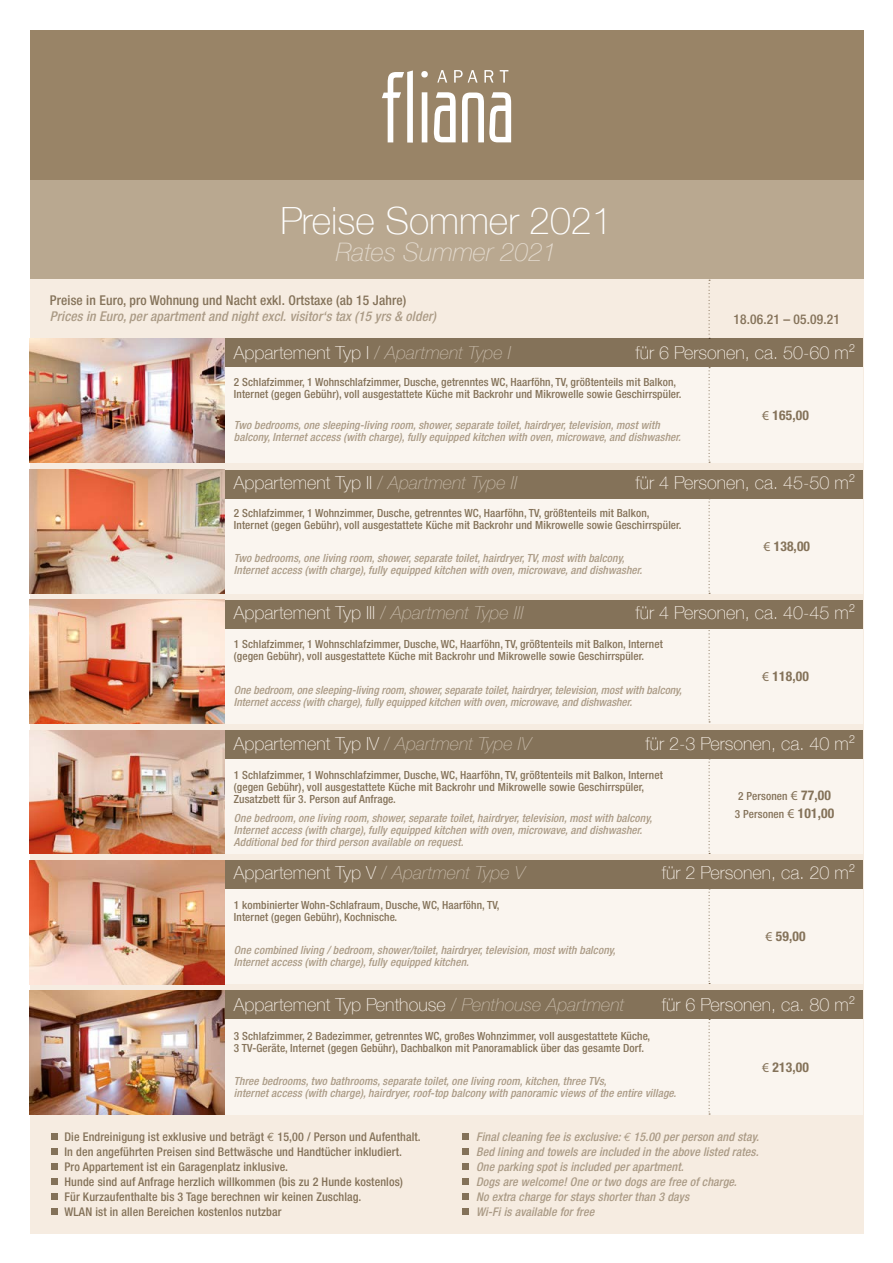
<style>
.page{position:relative;width:893px;height:1263px;background:#fff}
.page>*{position:absolute;margin:0;border:0;box-sizing:border-box;transform-origin:0 0}
.t1{font:100 37.5px "Helvetica Neue";color:#fff}
.t2{font:italic 100 25.5px "Helvetica Neue";color:#e2d9cd}
.t3{font:100 18px "Helvetica Neue";color:#f8f1e9}
.t4{font:500 condensed 13.5px "Helvetica Neue LT";letter-spacing:.01em;color:#847259}
.t5{font:italic 500 condensed 13.5px "Helvetica Neue LT";letter-spacing:.01em;color:#ab9b86}
.t6{font:700 condensed 13.5px "Helvetica Neue LT";letter-spacing:.01em;color:#847259}
.t7{font:500 condensed 12px/15px "Helvetica Neue LT";letter-spacing:.01em;color:#847259}
.t8{font:italic 500 condensed 12px/15px "Helvetica Neue LT";letter-spacing:.01em;color:#ab9b86}
.t9{font:italic 500 condensed 11.25px/12px "Helvetica Neue LT";letter-spacing:.01em;color:#ab9b86}
.t10{font:500 condensed 11.25px/12px "Helvetica Neue LT";letter-spacing:.01em;color:#847259}
.s1{color:#c4b7a6}
.s2{font-style:italic;color:#c4b7a6}
.s3{font-family:"Myriad Pro";font-weight:400;font-stretch:normal}
.s4{font-family:"Myriad Pro";font-weight:400;font-stretch:normal;font-size:13.5px}
.s5{font-weight:700;font-size:13.5px}
.s6{font-family:"Euro Mono";font-weight:400;font-stretch:normal}
</style>
<div class="page">
<div style="left:30px;top:47px;width:833px;height:1186px;background:#f6ece1"></div>
<div style="left:95px;top:860px;width:768px;height:124px;background:#faf5ef"></div>
<div style="left:95px;top:991px;width:768px;height:123px;background:#faf5ef"></div>
<div style="left:95px;top:470px;width:768px;height:124px;background:#faf5ef"></div>
<div style="left:95px;top:339px;width:768px;height:124px;background:#faf5ef"></div>
<div style="left:95px;top:600px;width:768px;height:124px;background:#faf5ef"></div>
<div style="left:95px;top:730px;width:768px;height:124px;background:#faf5ef"></div>
<div style="left:95px;top:339px;width:768px;height:28px;background:#847259"></div>
<img style="left:30px;top:339px;width:194px;height:124px">
<svg style="left:709px;top:280px;width:1px;height:59px"></svg>
<svg style="left:709px;top:367px;width:1px;height:96px"></svg>
<svg style="left:709px;top:498px;width:1px;height:96px"></svg>
<svg style="left:709px;top:628px;width:1px;height:94px"></svg>
<svg style="left:709px;top:758px;width:1px;height:96px"></svg>
<svg style="left:709px;top:888px;width:1px;height:96px"></svg>
<svg style="left:709px;top:1019px;width:1px;height:95px"></svg>
<div style="left:95px;top:470px;width:768px;height:28px;background:#847259"></div>
<img style="left:30px;top:470px;width:194px;height:124px">
<div style="left:95px;top:600px;width:768px;height:28px;background:#847259"></div>
<img style="left:30px;top:600px;width:194px;height:124px">
<div style="left:95px;top:730px;width:768px;height:28px;background:#847259"></div>
<img style="left:30px;top:730px;width:194px;height:124px">
<div style="left:95px;top:860px;width:768px;height:28px;background:#847259"></div>
<div style="left:95px;top:990px;width:768px;height:29px;background:#847259"></div>
<img style="left:30px;top:860px;width:194px;height:124px">
<img style="left:30px;top:990px;width:194px;height:124px">
<div style="left:30px;top:30px;width:833px;height:150px;background:#998467"></div>
<div style="left:30px;top:180px;width:833px;height:99px;background:#b9a890"></div>
<div style="left:51px;top:1133px;width:6px;height:7px;background:#847259"></div>
<div style="left:51px;top:1148px;width:6px;height:7px;background:#847259"></div>
<div style="left:51px;top:1163px;width:6px;height:7px;background:#847259"></div>
<div style="left:51px;top:1178px;width:6px;height:7px;background:#847259"></div>
<div style="left:51px;top:1193px;width:6px;height:7px;background:#847259"></div>
<div style="left:51px;top:1208px;width:6px;height:7px;background:#847259"></div>
<div style="left:463px;top:1133px;width:6px;height:7px;background:#847259"></div>
<div style="left:463px;top:1148px;width:6px;height:7px;background:#847259"></div>
<div style="left:463px;top:1163px;width:6px;height:7px;background:#847259"></div>
<div style="left:463px;top:1178px;width:6px;height:7px;background:#847259"></div>
<div style="left:463px;top:1193px;width:6px;height:7px;background:#847259"></div>
<div style="left:463px;top:1208px;width:6px;height:7px;background:#847259"></div>
<svg style="left:437px;top:70px;width:71px;height:13px"></svg>
<svg style="left:421px;top:71px;width:7px;height:71px"></svg>
<svg style="left:434px;top:92px;width:22px;height:50px"></svg>
<svg style="left:462px;top:92px;width:49px;height:50px"></svg>
<svg style="left:382px;top:70px;width:31px;height:73px"></svg>
<h1 class="t1" style="left:280px;top:192px;width:334px">Preise Sommer 2021</h1>
<h2 class="t2" style="left:336px;top:232px;width:223px">Rates Summer 2021</h2>
<p class="t4" style="left:50px;top:292px;width:358px">Preise in Euro, pro Wohnung und Nacht exkl. Ortstaxe (ab 15 Jahre)</p>
<p class="t5" style="left:50px;top:308px;width:388px">Prices in Euro, per apartment and night excl. visitor‘s tax (15 yrs &amp; older)</p>
<h3 class="t3" style="left:234px;top:339px;width:279px">Appartement Typ I <span class="s1">/</span> <span class="s2">Apartment Type I</span></h3>
<h3 class="t3" style="left:635px;top:339px;width:221px">für 6 Personen, ca. 50-60 m²</h3>
<p class="t10" style="left:234px;top:376px;width:449px">2 Schlafzimmer, 1 Wohnschlafzimmer, Dusche, getrenntes WC, Haarföhn, TV, größtenteils mit Balkon,<br>Internet (gegen Gebühr), voll ausgestattete Küche mit Backrohr und Mikrowelle sowie Geschirrspüler.</p>
<p class="t9" style="left:234px;top:419px;width:448px">Two bedrooms, one sleeping-living room, shower, separate toilet, hairdryer, television, most with balcony, Internet access (with charge), fully equipped kitchen with oven, microwave, and dishwasher.</p>
<p class="t4" style="left:733px;top:311px;width:108px">18.06.21 – 05.09.21</p>
<p class="t6" style="left:762px;top:407px;width:48px"><span class="s3">€</span> 165,00</p>
<h3 class="t3" style="left:234px;top:469px;width:285px">Appartement Typ II <span class="s1">/</span> <span class="s2">Apartment Type II</span></h3>
<h3 class="t3" style="left:635px;top:469px;width:221px">für 4 Personen, ca. 45-50 m²</h3>
<p class="t10" style="left:234px;top:507px;width:449px">2 Schlafzimmer, 1 Wohnzimmer, Dusche, getrenntes WC, Haarföhn, TV, größtenteils mit Balkon,<br>Internet (gegen Gebühr), voll ausgestattete Küche mit Backrohr und Mikrowelle sowie Geschirrspüler.</p>
<p class="t6" style="left:763px;top:538px;width:48px"><span class="s3">€</span> 138,00</p>
<p class="t9" style="left:234px;top:552px;width:410px">Two bedrooms, one living room, shower, separate toilet, hairdryer, TV, most with balcony,<br>Internet access (with charge), fully equipped kitchen with oven, microwave, and dishwasher.</p>
<h3 class="t3" style="left:234px;top:599px;width:292px">Appartement Typ III <span class="s1">/</span> <span class="s2">Apartment Type III</span></h3>
<h3 class="t3" style="left:635px;top:599px;width:221px">für 4 Personen, ca. 40-45 m²</h3>
<p class="t10" style="left:234px;top:638px;width:431px">1 Schlafzimmer, 1 Wohnschlafzimmer, Dusche, WC, Haarföhn, TV, größtenteils mit Balkon, Internet (gegen Gebühr), voll ausgestattete Küche mit Backrohr und Mikrowelle sowie Geschirrspüler.</p>
<p class="t6" style="left:762px;top:668px;width:48px"><span class="s3">€</span> 118,00</p>
<p class="t9" style="left:234px;top:684px;width:450px">One bedroom, one sleeping-living room, shower, separate toilet, hairdryer, television, most with balcony,<br>Internet access (with charge), fully equipped kitchen with oven, microwave, and dishwasher.</p>
<h3 class="t3" style="left:234px;top:730px;width:299px">Appartement Typ IV <span class="s1">/</span> <span class="s2">Apartment Type IV</span></h3>
<h3 class="t3" style="left:645px;top:730px;width:211px">für 2-3 Personen, ca. 40 m²</h3>
<p class="t10" style="left:234px;top:769px;width:431px">1 Schlafzimmer, 1 Wohnschlafzimmer, Dusche, WC, Haarföhn, TV, größtenteils mit Balkon, Internet (gegen Gebühr), voll ausgestattete Küche mit Backrohr und Mikrowelle sowie Geschirrspüler,<br>Zusatzbett für 3. Person auf Anfrage.</p>
<p class="t10" style="left:735px;top:787px;width:101px;line-height:18px">2 Personen <span class="s4">€</span> <span class="s5">77,00<br></span>3 Personen <span class="s4">€</span> <span class="s5">101,00</span></p>
<p class="t9" style="left:234px;top:812px;width:420px">One bedroom, one living room, shower, separate toilet, hairdryer, television, most with balcony,<br>Internet access (with charge), fully equipped kitchen with oven, microwave, and dishwasher.<br>Additional bed for third person available on request.</p>
<h3 class="t3" style="left:234px;top:859px;width:293px">Appartement Typ V <span class="s1">/</span> <span class="s2">Apartment Type V</span></h3>
<p class="t10" style="left:234px;top:898px;width:267px">1 kombinierter Wohn-Schlafraum, Dusche, WC, Haarföhn, TV,<br>Internet (gegen Gebühr), Kochnische.</p>
<p class="t9" style="left:234px;top:944px;width:383px">One combined living / bedroom, shower/toilet, hairdryer, television, most with balcony,<br>Internet access (with charge), fully equipped kitchen.</p>
<h3 class="t3" style="left:234px;top:991px;width:392px">Appartement Typ Penthouse <span class="s1">/</span> <span class="s2">Penthouse Apartment</span></h3>
<p class="t10" style="left:234px;top:1030px;width:418px">3 Schlafzimmer, 2 Badezimmer, getrenntes WC, großes Wohnzimmer, voll ausgestattete Küche,<br>3 TV-Geräte, Internet (gegen Gebühr), Dachbalkon mit Panoramablick über das gesamte Dorf.</p>
<h3 class="t3" style="left:662px;top:859px;width:195px">für 2 Personen, ca. 20 m²</h3>
<p class="t6" style="left:765px;top:928px;width:42px"><span class="s3">€</span> 59,00</p>
<h3 class="t3" style="left:662px;top:991px;width:195px">für 6 Personen, ca. 80 m²</h3>
<p class="t6" style="left:762px;top:1059px;width:48px"><span class="s3">€</span> 213,00</p>
<p class="t9" style="left:234px;top:1074px;width:444px">Three bedrooms, two bathrooms, separate toilet, one living room, kitchen, three TVs,<br>internet access (with charge), hairdryer, roof-top balcony with panoramic views of the entire village.</p>
<p class="t7" style="left:65px;top:1129px;width:358px">Die Endreinigung ist exklusive und beträgt <span class="s6">€</span> 15,00 / Person und Aufenthalt.<br>In den angeführten Preisen sind Bettwäsche und Handtücher inkludiert.<br>Pro Appartement ist ein Garagenplatz inklusive.<br>Hunde sind auf Anfrage herzlich willkommen (bis zu 2 Hunde kostenlos)<br>Für Kurzaufenthalte bis 3 Tage berechnen wir keinen Zuschlag.<br>WLAN ist in allen Bereichen kostenlos nutzbar</p>
<p class="t8" style="left:476px;top:1129px;width:284px">Final cleaning fee is exclusive: <span class="s6">€</span> 15.00 per person and stay.<br>Bed lining and towels are included in the above listed rates.<br>One parking spot is included per apartment.<br>Dogs are welcome! One or two dogs are free of charge.<br>No extra charge for stays shorter than 3 days<br>Wi-Fi is available for free</p>
</div>
